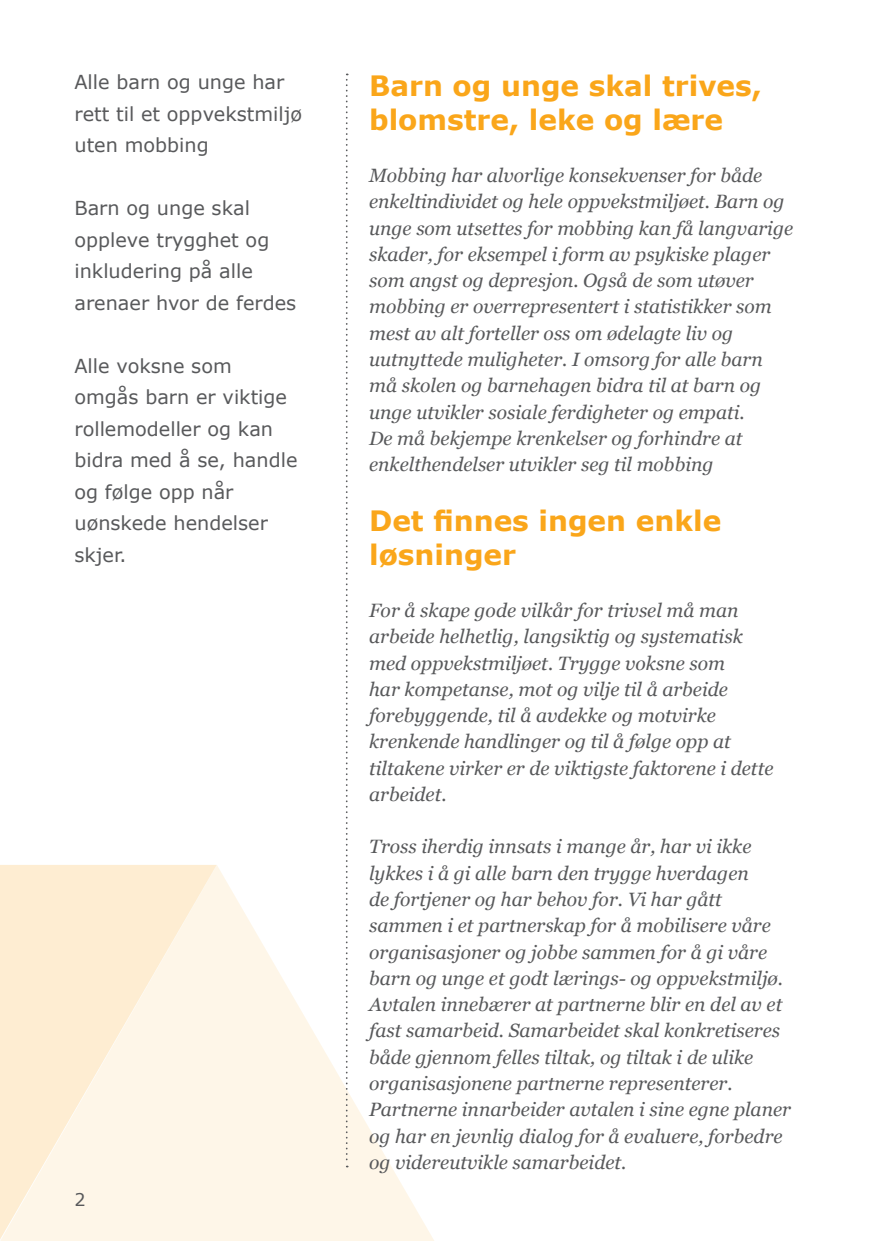
<style>
.page{position:relative;width:869px;height:1241px;background:#fff}
.page>*{position:absolute;margin:0;border:0;box-sizing:border-box;transform-origin:0 0}
.t1{font:700 28px/33.6px "Verdana";color:#faa61a}
.t2{font:italic 19.25px/26.2px "Georgia";color:#58595b}
.t3{font:19.25px/31.5px "Verdana";color:#58595b}
.t4{font:17.5px "Verdana";color:#58595b}
</style>
<div class="page">
<svg style="left:0;top:865px;width:434px;height:375px;fill:#fef6e8"></svg>
<svg style="left:345px;top:74px;width:2px;height:1093px"></svg>
<p class="t3" style="left:74px;top:67px;width:229px">Alle barn og unge har rett til et oppvekstmiljø uten mobbing</p>
<p class="t3" style="left:74px;top:193px;width:223px">Barn og unge skal oppleve trygghet og inkludering på alle arenaer hvor de ferdes</p>
<p class="t3" style="left:74px;top:350px;width:224px">Alle voksne som omgås barn er viktige rollemodeller og kan bidra med å se, handle og følge opp når uønskede hendelser skjer.</p>
<p class="t4" style="left:74px;top:1188px;width:13px">2</p>
<p class="t1" style="left:369px;top:69px;width:394px">Barn og unge skal trives, blomstre, leke og lære</p>
<p class="t2" style="left:369px;top:161px;width:425px">Mobbing har alvorlige konsekvenser for både enkeltindividet og hele oppvekstmiljøet. Barn og unge som utsettes for mobbing kan få langvarige skader, for eksempel i form av psykiske plager som angst og depresjon. Også de som utøver mobbing er overrepresentert i statistikker som mest av alt forteller oss om ødelagte liv og uutnyttede muligheter. I omsorg for alle barn må skolen og barnehagen bidra til at barn og unge utvikler sosiale ferdigheter og empati.<br>De må bekjempe krenkelser og forhindre at enkelthendelser utvikler seg til mobbing</p>
<p class="t1" style="left:369px;top:504px;width:353px">Det finnes ingen enkle løsninger</p>
<p class="t2" style="left:369px;top:596px;width:405px">For å skape gode vilkår for trivsel må man arbeide helhetlig, langsiktig og systematisk med oppvekstmiljøet. Trygge voksne som<br>har kompetanse, mot og vilje til å arbeide forebyggende, til å avdekke og motvirke krenkende handlinger og til å følge opp at tiltakene virker er de viktigste faktorene i dette arbeidet.</p>
<p class="t2" style="left:369px;top:832px;width:423px">Tross iherdig innsats i mange år, har vi ikke lykkes i å gi alle barn den trygge hverdagen<br>de fortjener og har behov for. Vi har gått sammen i et partnerskap for å mobilisere våre organisasjoner og jobbe sammen for å gi våre barn og unge et godt lærings- og oppvekstmiljø.<br>Avtalen innebærer at partnerne blir en del av et fast samarbeid. Samarbeidet skal konkretiseres både gjennom felles tiltak, og tiltak i de ulike organisasjonene partnerne representerer.<br>Partnerne innarbeider avtalen i sine egne planer og har en jevnlig dialog for å evaluere, forbedre og videreutvikle samarbeidet.</p>
</div>
